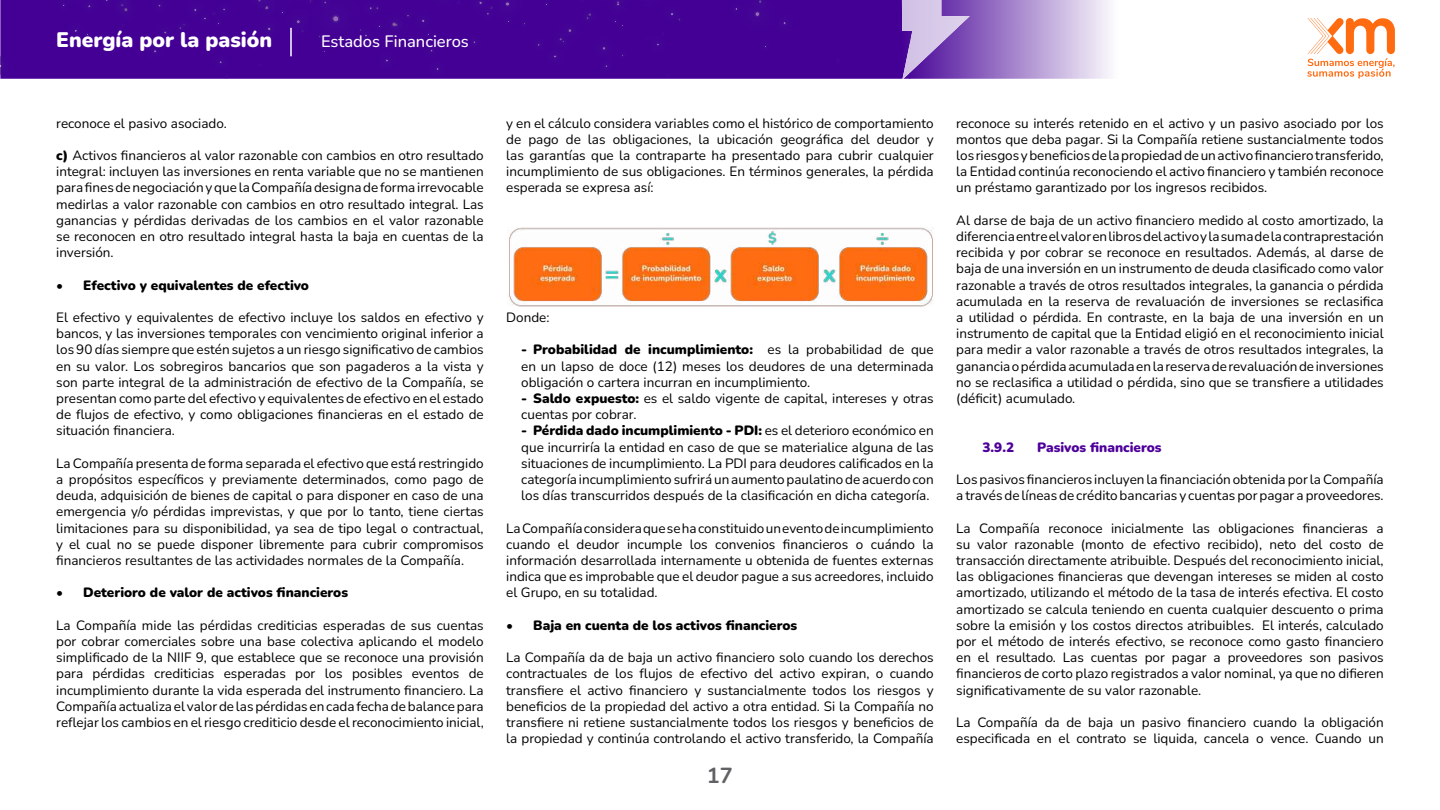
<style>
.page{position:relative;width:1440px;height:810px;background:#fff}
.page>*{position:absolute;margin:0;border:0;box-sizing:border-box;transform-origin:0 0}
.t1{font:700 21.75px "Nunito";color:#5f6163}
.t2{font:900 21px "Nunito";color:#fff}
.t3{font:500 16.5px "Nunito";color:#fff}
.t4{font:13.5px/16.2px "Nunito";color:#000;text-align:justify}
.t5{font:900 13.5px "Nunito";color:#000}
.t6{font:900 13.5px "Nunito";color:#4e009b}
.s1{font-weight:900}
.s2{font-weight:400}
</style>
<div class="page">
<div style="left:0;top:0;width:902px;height:79px;background:#440095"></div>
<img style="left:970px;top:27px;width:140px;height:52px">
<img style="left:970px;top:0;width:140px;height:27px">
<img style="left:902px;top:0;width:68px;height:79px">
<svg style="left:1307px;top:18px;width:88px;height:61px"></svg>
<svg style="left:759px;top:41px;width:12px;height:11px"></svg>
<svg style="left:0;top:56px;width:9px;height:19px"></svg>
<svg style="left:834px;top:57px;width:7px;height:7px"></svg>
<div style="left:728px;top:0;width:66px;height:33px;background:#440195"></div>
<img style="left:751px;top:0;width:17px;height:11px">
<div style="left:249px;top:0;width:435px;height:77px;background:#440095"></div>
<div style="left:57px;top:0;width:178px;height:79px;background:#440095"></div>
<hr style="left:290px;top:28px;width:2px;height:28px;background:#fff">
<img style="left:508px;top:227px;width:425px;height:80px">
<h2 class="t2" style="left:56px;top:25px;width:217px">Energía por la pasión</h2>
<p class="t3" style="left:321px;top:29px;width:149px">Estados Financieros</p>
<p class="t4" style="left:56px;top:114px;width:172px">reconoce el pasivo asociado.</p>
<p class="t4" style="left:56px;top:147px;width:429px"><span class="s1">c)</span> Activos financieros al valor razonable con cambios en otro resultado integral: incluyen las inversiones en renta variable que no se mantienen para fines de negociación y que la Compañía designa de forma irrevocable medirlas a valor razonable con cambios en otro resultado integral. Las ganancias y pérdidas derivadas de los cambios en el valor razonable se reconocen en otro resultado integral hasta la baja en cuentas de la inversión.</p>
<p class="t5" style="left:56px;top:276px;width:254px"><span class="s2">•</span> Efectivo y equivalentes de efectivo</p>
<p class="t4" style="left:56px;top:309px;width:429px">El efectivo y equivalentes de efectivo incluye los saldos en efectivo y bancos, y las inversiones temporales con vencimiento original inferior a los 90 días siempre que estén sujetos a un riesgo significativo de cambios en su valor. Los sobregiros bancarios que son pagaderos a la vista y son parte integral de la administración de efectivo de la Compañía, se presentan como parte del efectivo y equivalentes de efectivo en el estado de flujos de efectivo, y como obligaciones financieras en el estado de situación financiera.</p>
<p class="t4" style="left:56px;top:455px;width:429px">La Compañía presenta de forma separada el efectivo que está restringido a propósitos específicos y previamente determinados, como pago de deuda, adquisición de bienes de capital o para disponer en caso de una emergencia y/o pérdidas imprevistas, y que por lo tanto, tiene ciertas limitaciones para su disponibilidad, ya sea de tipo legal o contractual, y el cual no se puede disponer libremente para cubrir compromisos financieros resultantes de las actividades normales de la Compañía.</p>
<p class="t5" style="left:56px;top:583px;width:293px">• Deterioro de valor de activos financieros</p>
<p class="t4" style="left:56px;top:617px;width:429px">La Compañía mide las pérdidas crediticias esperadas de sus cuentas por cobrar comerciales sobre una base colectiva aplicando el modelo simplificado de la NIIF 9, que establece que se reconoce una provisión para pérdidas crediticias esperadas por los posibles eventos de incumplimiento durante la vida esperada del instrumento financiero. La Compañía actualiza el valor de las pérdidas en cada fecha de balance para reflejar los cambios en el riesgo crediticio desde el reconocimiento inicial,</p>
<p class="t4" style="left:506px;top:114px;width:429px">y en el cálculo considera variables como el histórico de comportamiento de pago de las obligaciones, la ubicación geográfica del deudor y las garantías que la contraparte ha presentado para cubrir cualquier incumplimiento de sus obligaciones. En términos generales, la pérdida esperada se expresa así:</p>
<p class="t4" style="left:506px;top:309px;width:45px">Donde:</p>
<p class="t4" style="left:521px;top:341px;width:414px"><span class="s1">- Probabilidad de incumplimiento:</span> es la probabilidad de que en un lapso de doce (12) meses los deudores de una determinada obligación o cartera incurran en incumplimiento.</p>
<p class="t4" style="left:521px;top:390px;width:414px"><span class="s1">- Saldo expuesto:</span> es el saldo vigente de capital, intereses y otras cuentas por cobrar.</p>
<p class="t4" style="left:521px;top:422px;width:414px"><span class="s1">- Pérdida dado incumplimiento - PDI:</span> es el deterioro económico en que incurriría la entidad en caso de que se materialice alguna de las situaciones de incumplimiento. La PDI para deudores calificados en la categoría incumplimiento sufrirá un aumento paulatino de acuerdo con los días transcurridos después de la clasificación en dicha categoría.</p>
<p class="t4" style="left:506px;top:519px;width:429px">La Compañía considera que se ha constituido un evento de incumplimiento cuando el deudor incumple los convenios financieros o cuándo la información desarrollada internamente u obtenida de fuentes externas indica que es improbable que el deudor pague a sus acreedores, incluido el Grupo, en su totalidad.</p>
<p class="t5" style="left:506px;top:616px;width:293px">• Baja en cuenta de los activos financieros</p>
<p class="t4" style="left:506px;top:649px;width:429px">La Compañía da de baja un activo financiero solo cuando los derechos contractuales de los flujos de efectivo del activo expiran, o cuando transfiere el activo financiero y sustancialmente todos los riesgos y beneficios de la propiedad del activo a otra entidad. Si la Compañía no transfiere ni retiene sustancialmente todos los riesgos y beneficios de la propiedad y continúa controlando el activo transferido, la Compañía</p>
<h1 class="t1" style="left:707px;top:760px;width:28px">17</h1>
<p class="t4" style="left:956px;top:114px;width:429px">reconoce su interés retenido en el activo y un pasivo asociado por los montos que deba pagar. Si la Compañía retiene sustancialmente todos los riesgos y beneficios de la propiedad de un activo financiero transferido, la Entidad continúa reconociendo el activo financiero y también reconoce un préstamo garantizado por los ingresos recibidos.</p>
<p class="t4" style="left:956px;top:212px;width:429px">Al darse de baja de un activo financiero medido al costo amortizado, la diferencia entre el valor en libros del activo y la suma de la contraprestación recibida y por cobrar se reconoce en resultados. Además, al darse de baja de una inversión en un instrumento de deuda clasificado como valor razonable a través de otros resultados integrales, la ganancia o pérdida acumulada en la reserva de revaluación de inversiones se reclasifica a utilidad o pérdida. En contraste, en la baja de una inversión en un instrumento de capital que la Entidad eligió en el reconocimiento inicial para medir a valor razonable a través de otros resultados integrales, la ganancia o pérdida acumulada en la reserva de revaluación de inversiones no se reclasifica a utilidad o pérdida, sino que se transfiere a utilidades (déficit) acumulado.</p>
<p class="t6" style="left:982px;top:438px;width:33px">3.9.2</p>
<p class="t6" style="left:1037px;top:438px;width:126px">Pasivos financieros</p>
<p class="t4" style="left:956px;top:471px;width:429px">Los pasivos financieros incluyen la financiación obtenida por la Compañía a través de líneas de crédito bancarias y cuentas por pagar a proveedores.</p>
<p class="t4" style="left:956px;top:519px;width:429px">La Compañía reconoce inicialmente las obligaciones financieras a su valor razonable (monto de efectivo recibido), neto del costo de transacción directamente atribuible. Después del reconocimiento inicial, las obligaciones financieras que devengan intereses se miden al costo amortizado, utilizando el método de la tasa de interés efectiva. El costo amortizado se calcula teniendo en cuenta cualquier descuento o prima sobre la emisión y los costos directos atribuibles. El interés, calculado por el método de interés efectivo, se reconoce como gasto financiero en el resultado. Las cuentas por pagar a proveedores son pasivos financieros de corto plazo registrados a valor nominal, ya que no difieren significativamente de su valor razonable.</p>
<p class="t4" style="left:956px;top:714px;width:429px">La Compañía da de baja un pasivo financiero cuando la obligación especificada en el contrato se liquida, cancela o vence. Cuando un</p>
</div>
